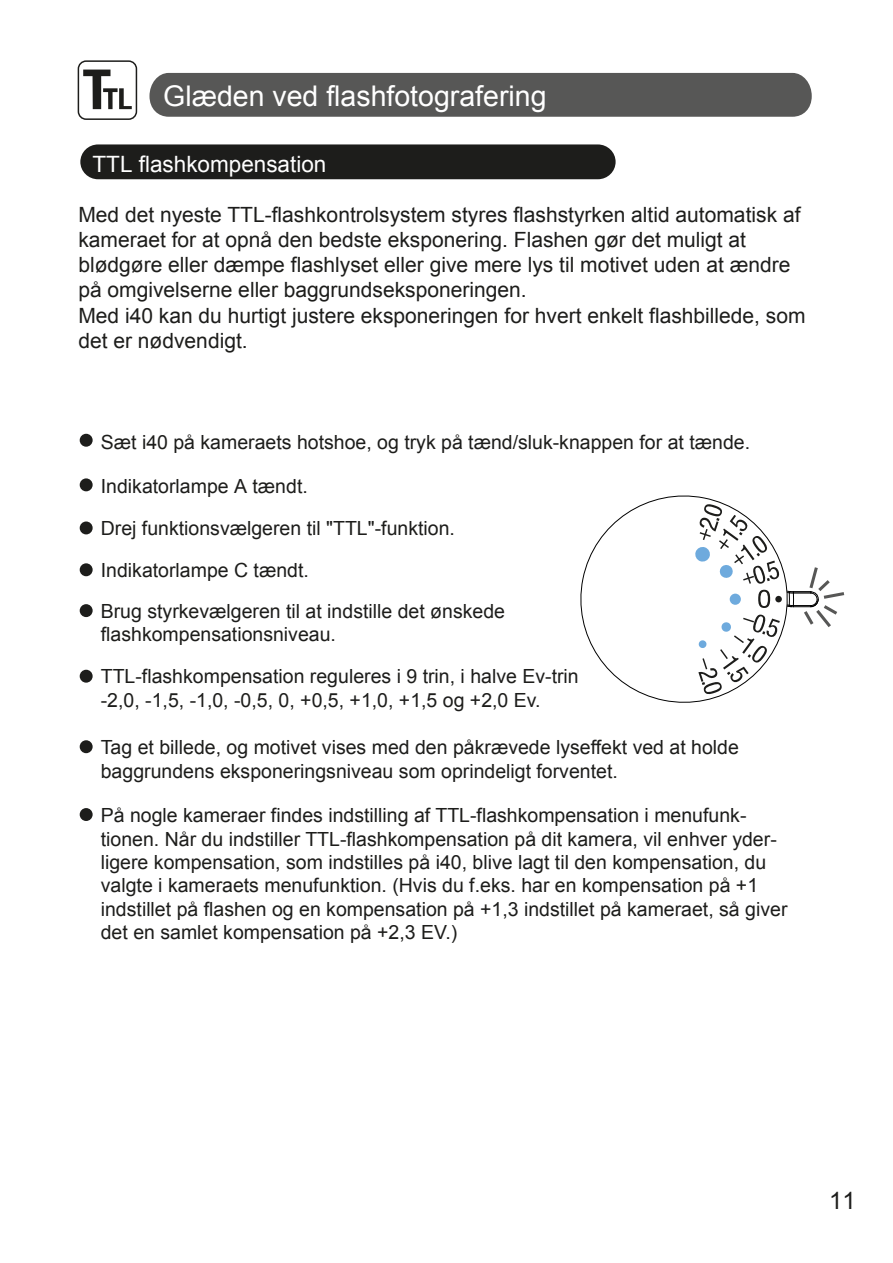
<style>
.page{position:relative;width:893px;height:1263px;background:#fff}
.page>*{position:absolute;margin:0;border:0;box-sizing:border-box;transform-origin:0 0}
.t1{font:28.5px "Arial";color:#fff}
.t2{font:24px "Arial";color:#1d1d1b}
.t3{font:22.5px "Arial";color:#fff}
.t4{font:21px/25.2px "Arial";color:#1d1d1b}
.t5{font:19.5px/23.4px "Arial";color:#1d1d1b}
</style>
<div class="page">
<div style="left:149px;top:73px;width:663px;height:44px;background:#575756;border-radius:20px"></div>
<div style="left:80px;top:604px;width:13px;height:13px;background:#1d1d1b;border-radius:50%"></div>
<div style="left:80px;top:670px;width:13px;height:13px;background:#1d1d1b;border-radius:50%"></div>
<div style="left:80px;top:740px;width:13px;height:13px;background:#1d1d1b;border-radius:50%"></div>
<div style="left:80px;top:808px;width:13px;height:13px;background:#1d1d1b;border-radius:50%"></div>
<div style="left:80px;top:144px;width:536px;height:35px;background:#1d1d1b;border-radius:18px"></div>
<div style="left:78px;top:60px;width:59px;height:60px;border:2px solid #1d1d1b;border-radius:8px"></div>
<svg style="left:83px;top:70px;width:49px;height:39px"></svg>
<div style="left:80px;top:478px;width:13px;height:13px;background:#1d1d1b;border-radius:50%"></div>
<div style="left:80px;top:521px;width:13px;height:13px;background:#1d1d1b;border-radius:50%"></div>
<div style="left:80px;top:563px;width:13px;height:13px;background:#1d1d1b;border-radius:50%"></div>
<div style="left:80px;top:434px;width:13px;height:13px;background:#1d1d1b;border-radius:50%"></div>
<svg style="left:580px;top:495px;width:206px;height:208px"></svg>
<div style="left:775px;top:596px;width:7px;height:6px;background:#1d1d1b;border-radius:50%"></div>
<svg style="left:694px;top:503px;width:86px;height:192px"></svg>
<svg style="left:786px;top:567px;width:59px;height:60px"></svg>
<h1 class="t1" style="left:163px;top:77px;width:385px">Glæden ved flashfotografering</h1>
<p class="t3" style="left:93px;top:149px;width:235px">TTL flashkompensation</p>
<p class="t4" style="left:78px;top:202px;width:729px">Med det nyeste TTL-flashkontrolsystem styres flashstyrken altid automatisk af kameraet for at opnå den bedste eksponering. Flashen gør det muligt at blødgøre eller dæmpe flashlyset eller give mere lys til motivet uden at ændre på omgivelserne eller baggrundseksponeringen.<br>Med i40 kan du hurtigt justere eksponeringen for hvert enkelt flashbillede, som det er nødvendigt.</p>
<p class="t5" style="left:101px;top:430px;width:651px">Sæt i40 på kameraets hotshoe, og tryk på tænd/sluk-knappen for at tænde.</p>
<p class="t5" style="left:101px;top:465px;width:356px;line-height:42px">Indikatorlampe A tændt.<br>Drej funktionsvælgeren til "TTL"-funktion.<br>Indikatorlampe C tændt.</p>
<p class="t5" style="left:101px;top:599px;width:406px">Brug styrkevælgeren til at indstille det ønskede flashkompensationsniveau.</p>
<p class="t5" style="left:101px;top:665px;width:479px">TTL-flashkompensation reguleres i 9 trin, i halve Ev-trin -2,0, -1,5, -1,0, -0,5, 0, +0,5, +1,0, +1,5 og +2,0 Ev.</p>
<p class="t5" style="left:101px;top:736px;width:640px">Tag et billede, og motivet vises med den påkrævede lyseffekt ved at holde baggrundens eksponeringsniveau som oprindeligt forventet.</p>
<p class="t5" style="left:101px;top:804px;width:688px">På nogle kameraer findes indstilling af TTL-flashkompensation i menufunk&shy;tionen. Når du indstiller TTL-flashkompensation på dit kamera, vil enhver yder&shy;ligere kompensation, som indstilles på i40, blive lagt til den kompensation, du valgte i kameraets menufunktion. (Hvis du f.eks. har en kompensation på +1 indstillet på flashen og en kompensation på +1,3 indstillet på kameraet, så giver det en samlet kompensation på +2,3 EV.)</p>
<p class="t2" style="left:829px;top:1184px;width:28px">11</p>
</div>
